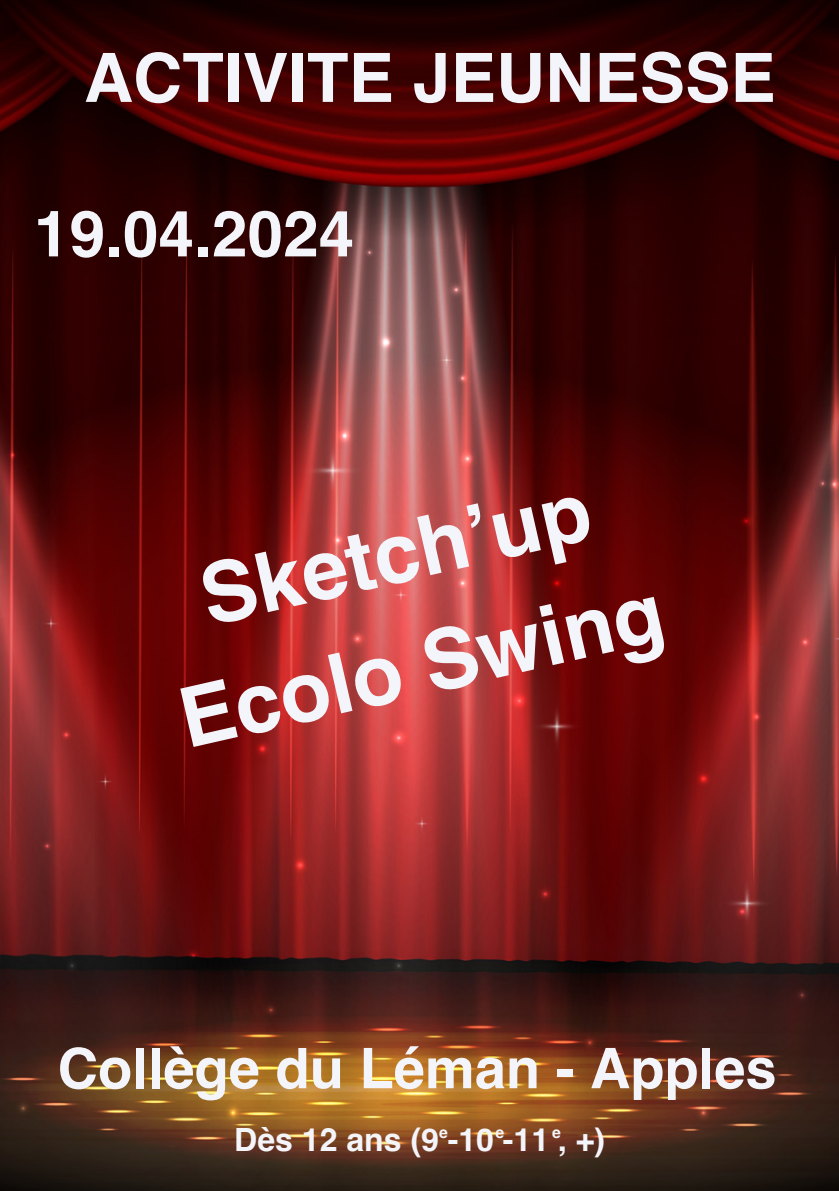
<style>
.page{position:relative;width:839px;height:1191px;background:#fff}
.page>*{position:absolute;margin:0;border:0;box-sizing:border-box;transform-origin:0 0}
.t1{font:700 83px/114.8px "Helvetica";color:#f3f5fa;text-align:center}
.t2{font:700 68px "Helvetica";color:#f3f5fa}
.t3{font:700 64px "Helvetica";color:#f3f5fa}
.t4{font:700 56px "Helvetica";color:#f3f5fa}
.t5{font:700 32px "Helvetica";color:#f3f5fa}
.t6{font:700 15.8px "Helvetica";color:#f3f5fa}
</style>
<div class="page">
<img style="left:0;top:0;width:838px;height:1191px">
<h2 class="t2" style="left:84px;top:50px;width:693px">ACTIVITE JEUNESSE</h2>
<p class="t3" style="left:34px;top:207px;width:322px">19.04.2024</p>
<p class="t1" style="left:143px;top:559px;width:495px;rotate:-13deg">Sketch’up<br>Ecolo Swing</p>
<h3 class="t4" style="left:58px;top:1045px;width:720px">Collège du Léman - Apples</h3>
<h1 class="t5" style="left:234px;top:1127px;width:372px">Dès 12 ans (9 -10 -11 , +)</h1>
<p class="t6" style="left:439px;top:1126px;width:10px">e</p>
<p class="t6" style="left:495px;top:1126px;width:10px">e</p>
<h4 class="t6" style="left:552px;top:1126px;width:10px">e</h4>
</div>
